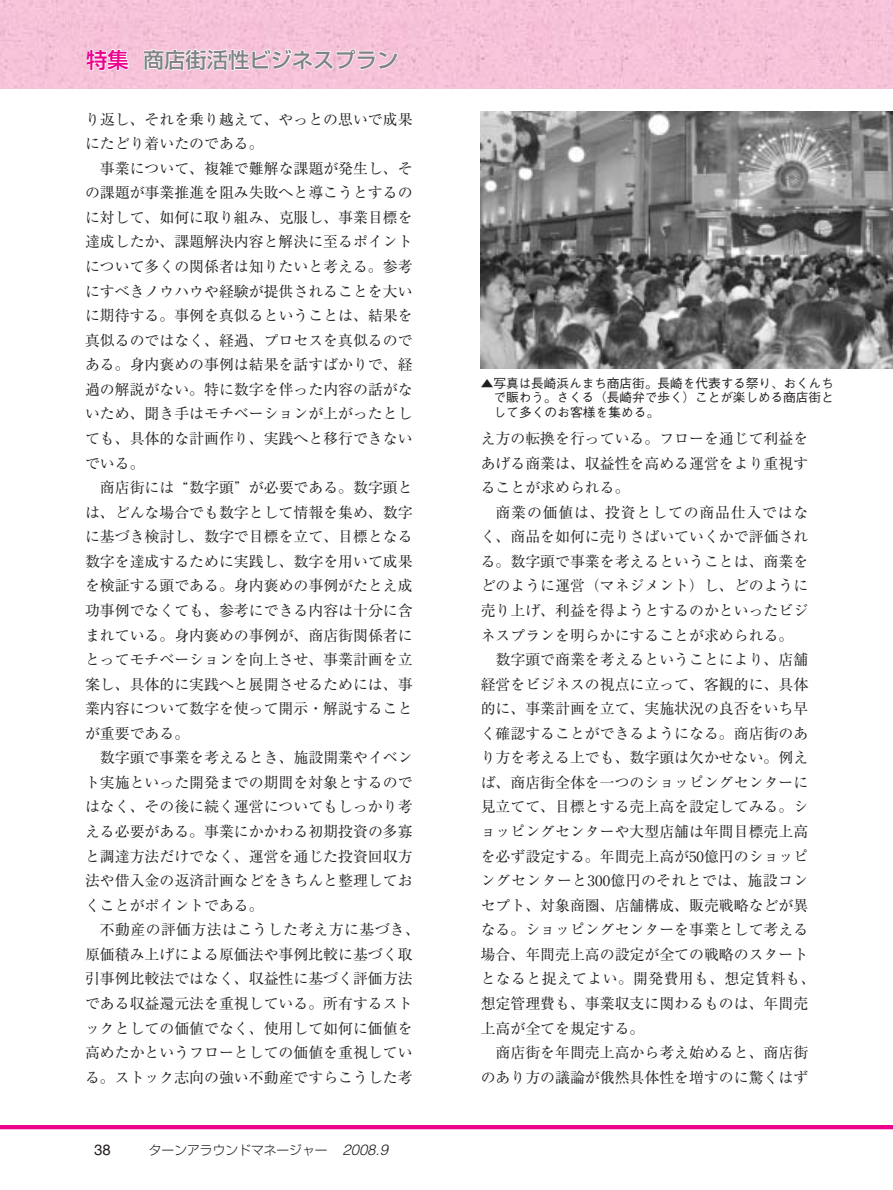
<style>
.page{position:relative;width:893px;height:1190px;background:#fff}
.page>*{position:absolute;margin:0;border:0;box-sizing:border-box;transform-origin:0 0}
.t1{font:500 21.3px "Shin Go";color:#808285}
.t2{font:14.85px/24.6px "Ryumin";color:#231f20;text-align:justify}
.t3{font:14.85px "Helvetica";color:#231f20}
.t4{font:500 12.75px/14.9px "Gothic BBB";letter-spacing:-.01em;color:#231f20;text-align:justify}
.t5{font:300 12.75px "Shin Go";color:#231f20}
.s1{color:#fff}
.s2{font-family:"Helvetica";font-style:italic;font-size:14.85px}
</style>
<div class="page">
<hr style="left:0;top:1125px;width:892px;height:4px;background:#ec008c">
<div style="left:0;top:0;width:892px;height:88px;background:#f6c2d9"></div>
<img style="left:480px;top:111px;width:412px;height:258px">
<h1 class="t1" style="left:86px;top:52px;width:313px"><span class="s1">特集</span> 商店街活性ビジネスプラン</h1>
<p class="t2" style="left:85px;top:109px;width:329px">り返し、それを乗り越えて、やっとの思いで成果にたどり着いたのである。</p>
<p class="t2" style="left:85px;top:158px;width:329px;text-indent:15px">事業について、複雑で難解な課題が発生し、その課題が事業推進を阻み失敗へと導こうとするのに対して、如何に取り組み、克服し、事業目標を達成したか、課題解決内容と解決に至るポイントについて多くの関係者は知りたいと考える。参考にすべきノウハウや経験が提供されることを大いに期待する。事例を真似るということは、結果を真似るのではなく、経過、プロセスを真似るのである。身内褒めの事例は結果を話すばかりで、経過の解説がない。特に数字を伴った内容の話がないため、聞き手はモチベーションが上がったとしても、具体的な計画作り、実践へと移行できないでいる。</p>
<p class="t2" style="left:85px;top:477px;width:329px;text-indent:15px">商店街には“数字頭”が必要である。数字頭とは、どんな場合でも数字として情報を集め、数字に基づき検討し、数字で目標を立て、目標となる数字を達成するために実践し、数字を用いて成果を検証する頭である。身内褒めの事例がたとえ成功事例でなくても、参考にできる内容は十分に含まれている。身内褒めの事例が、商店街関係者にとってモチベーションを向上させ、事業計画を立案し、具体的に実践へと展開させるためには、事業内容について数字を使って開示・解説することが重要である。</p>
<p class="t2" style="left:85px;top:747px;width:329px;text-indent:15px">数字頭で事業を考えるとき、施設開業やイベント実施といった開発までの期間を対象とするのではなく、その後に続く運営についてもしっかり考える必要がある。事業にかかわる初期投資の多寡と調達方法だけでなく、運営を通じた投資回収方法や借入金の返済計画などをきちんと整理しておくことがポイントである。</p>
<p class="t2" style="left:85px;top:919px;width:336px;text-align:left;text-indent:15px">不動産の評価方法はこうした考え方に基づき、原価積み上げによる原価法や事例比較に基づく取引事例比較法ではなく、収益性に基づく評価方法である収益還元法を重視している。所有するストックとしての価値でなく、使用して如何に価値を高めたかというフローとしての価値を重視している。ストック志向の強い不動産ですらこうした考</p>
<p class="t3" style="left:94px;top:1144px;width:18px">38</p>
<p class="t5" style="left:149px;top:1145px;width:240px">ターンアラウンドマネージャー <span class="s2">2008.9</span></p>
<p class="t4" style="left:493px;top:377px;width:342px;text-indent:-13px">▲写真は長崎浜んまち商店街。長崎を代表する祭り、おくんちで賑わう。さくる（長崎弁で歩く）ことが楽しめる商店街として多くのお客様を集める。</p>
<p class="t2" style="left:480px;top:428px;width:329px">え方の転換を行っている。フローを通じて利益をあげる商業は、収益性を高める運営をより重視することが求められる。</p>
<p class="t2" style="left:480px;top:502px;width:329px;text-indent:15px">商業の価値は、投資としての商品仕入ではなく、商品を如何に売りさばいていくかで評価される。数字頭で事業を考えるということは、商業をどのように運営（マネジメント）し、どのように売り上げ、利益を得ようとするのかといったビジネスプランを明らかにすることが求められる。</p>
<p class="t2" style="left:480px;top:649px;width:336px;text-align:left;text-indent:15px">数字頭で商業を考えるということにより、店舗経営をビジネスの視点に立って、客観的に、具体的に、事業計画を立て、実施状況の良否をいち早く確認することができるようになる。商店街のあり方を考える上でも、数字頭は欠かせない。例えば、商店街全体を一つのショッピングセンターに見立てて、目標とする売上高を設定してみる。ショッピングセンターや大型店舗は年間目標売上高を必ず設定する。年間売上高が50億円のショッピングセンターと300億円のそれとでは、施設コンセプト、対象商圏、店舗構成、販売戦略などが異なる。ショッピングセンターを事業として考える場合、年間売上高の設定が全ての戦略のスタートとなると捉えてよい。開発費用も、想定賃料も、想定管理費も、事業収支に関わるものは、年間売上高が全てを規定する。</p>
<p class="t2" style="left:480px;top:1042px;width:329px;text-align:right">商店街を年間売上高から考え始めると、商店街のあり方の議論が俄然具体性を増すのに驚くはず</p>
</div>
